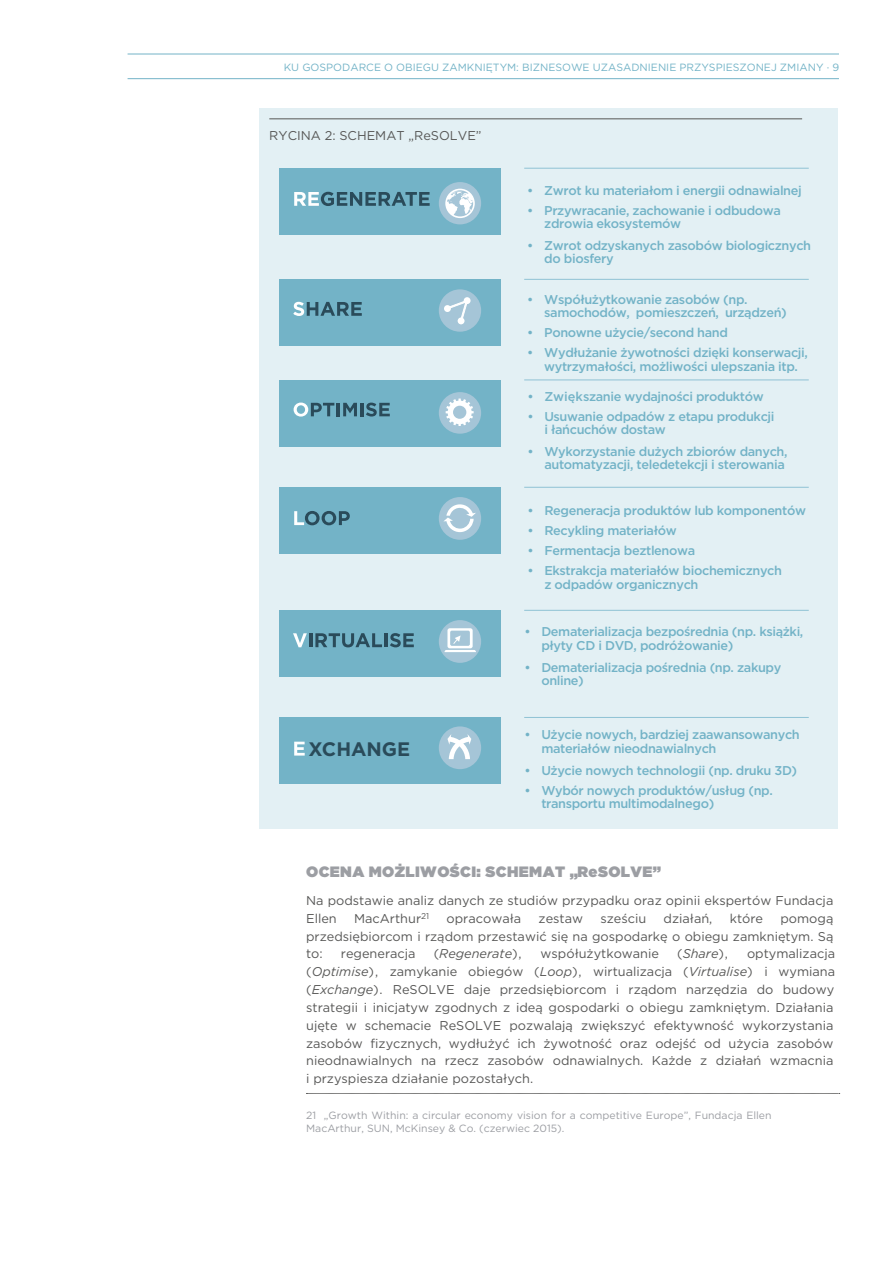
<style>
.page{position:relative;width:893px;height:1263px;background:#fff}
.page>*{position:absolute;margin:0;border:0;box-sizing:border-box;transform-origin:0 0}
.t1{font:700 19.5px "Gotham";color:#2a4b5a}
.t2{font:900 15px "Gotham";letter-spacing:.025em;color:#9c9ea3}
.t3{font:500 12.75px/13.5px "Gotham";letter-spacing:-.03em;color:#73b3c7}
.t4{font:12.75px/17.9px "Gotham";color:#575756}
.t5{font:italic 12.75px "Gotham";color:#575756}
.t6{font:10.5px/12.6px "Gotham";color:#9c9ea3}
.t7{font:10.5px "Gotham";color:#73b3c7}
.s1{font-style:normal}
.s2{font-style:italic}
</style>
<div class="page">
<hr style="left:128px;top:54px;width:711px;height:1px;background:#73b3c7">
<hr style="left:128px;top:78px;width:711px;height:1px;background:#73b3c7">
<svg style="left:306px;top:1093px;width:534px;height:1px"></svg>
<div style="left:259px;top:108px;width:579px;height:721px;background:#e3f0f4"></div>
<div style="left:279px;top:168px;width:221px;height:67px;background:#73b3c7"></div>
<svg style="left:294px;top:192px;width:136px;height:14px"></svg>
<div style="left:439px;top:182px;width:42px;height:42px;background:#a5c5d7;border-radius:50%"></div>
<svg style="left:445px;top:189px;width:30px;height:29px"></svg>
<div style="left:279px;top:279px;width:221px;height:67px;background:#73b3c7"></div>
<svg style="left:293px;top:302px;width:69px;height:14px"></svg>
<div style="left:439px;top:289px;width:42px;height:43px;background:#a5c5d7;border-radius:50%"></div>
<div style="left:444px;top:305px;width:7px;height:7px;background:#fff;border-radius:50%"></div>
<svg style="left:446px;top:300px;width:21px;height:22px"></svg>
<div style="left:458px;top:317px;width:6px;height:7px;background:#fff;border-radius:50%"></div>
<div style="left:464px;top:297px;width:7px;height:7px;background:#fff;border-radius:50%"></div>
<div style="left:279px;top:380px;width:221px;height:67px;background:#73b3c7"></div>
<svg style="left:294px;top:403px;width:96px;height:14px"></svg>
<div style="left:439px;top:392px;width:42px;height:42px;background:#a5c5d7;border-radius:50%"></div>
<svg style="left:446px;top:398px;width:28px;height:28px"></svg>
<div style="left:453px;top:406px;width:13px;height:13px;background:#a5c5d7;border-radius:50%"></div>
<div style="left:279px;top:487px;width:221px;height:67px;background:#73b3c7"></div>
<svg style="left:294px;top:511px;width:56px;height:14px"></svg>
<div style="left:439px;top:497px;width:42px;height:43px;background:#a5c5d7;border-radius:50%"></div>
<svg style="left:443px;top:504px;width:33px;height:28px"></svg>
<div style="left:279px;top:610px;width:221px;height:67px;background:#73b3c7"></div>
<svg style="left:293px;top:633px;width:14px;height:14px"></svg>
<hr style="left:309px;top:633px;width:3px;height:14px;background:#2a4b5a">
<svg style="left:315px;top:633px;width:67px;height:14px"></svg>
<hr style="left:384px;top:633px;width:3px;height:14px;background:#2a4b5a">
<svg style="left:390px;top:633px;width:24px;height:14px"></svg>
<div style="left:439px;top:620px;width:42px;height:43px;background:#a5c5d7;border-radius:50%"></div>
<svg style="left:447px;top:628px;width:26px;height:20px"></svg>
<div style="left:450px;top:631px;width:20px;height:15px;background:#a5c5d7;border-radius:2px"></div>
<svg style="left:444px;top:650px;width:32px;height:2px"></svg>
<svg style="left:453px;top:635px;width:8px;height:9px"></svg>
<div style="left:279px;top:717px;width:221px;height:67px;background:#73b3c7"></div>
<svg style="left:294px;top:742px;width:11px;height:13px"></svg>
<div style="left:439px;top:726px;width:42px;height:43px;background:#a5c5d7;border-radius:50%"></div>
<svg style="left:447px;top:734px;width:24px;height:25px"></svg>
<hr style="left:524px;top:717px;width:285px;height:1px;background:#8fc2d4">
<hr style="left:524px;top:610px;width:285px;height:1px;background:#8fc2d4">
<hr style="left:524px;top:487px;width:285px;height:1px;background:#8fc2d4">
<hr style="left:524px;top:380px;width:285px;height:1px;background:#8fc2d4">
<hr style="left:524px;top:279px;width:285px;height:1px;background:#8fc2d4">
<hr style="left:524px;top:168px;width:285px;height:1px;background:#8fc2d4">
<hr style="left:269px;top:119px;width:533px;height:1px;background:#575756">
<p class="t7" style="left:284px;top:60px;width:557px">KU GOSPODARCE O OBIEGU ZAMKNIĘTYM: BIZNESOWE UZASADNIENIE PRZYSPIESZONEJ ZMIANY ∙ 9</p>
<p class="t4" style="left:269px;top:127px;width:214px">RYCINA 2: SCHEMAT „ReSOLVE”</p>
<h1 class="t1" style="left:309px;top:736px;width:103px">XCHANGE</h1>
<p class="t3" style="left:527px;top:183px;width:276px">• Zwrot ku materiałom i energii odnawialnej</p>
<p class="t3" style="left:544px;top:203px;width:238px;text-indent:-17px">• Przywracanie, zachowanie i odbudowa zdrowia ekosystemów</p>
<p class="t3" style="left:544px;top:239px;width:268px;text-indent:-17px">• Zwrot odzyskanych zasobów biologicznych do biosfery</p>
<p class="t3" style="left:544px;top:292px;width:244px;text-indent:-17px">• Współużytkowanie zasobów (np. samochodów, pomieszczeń, urządzeń)</p>
<p class="t3" style="left:527px;top:326px;width:202px">• Ponowne użycie/second hand</p>
<p class="t3" style="left:527px;top:346px;width:282px;text-align:center">• Wydłużanie żywotności dzięki konserwacji, wytrzymałości, możliwości ulepszania itp.</p>
<p class="t3" style="left:527px;top:389px;width:238px">• Zwiększanie wydajności produktów</p>
<p class="t3" style="left:544px;top:409px;width:232px;text-indent:-17px">• Usuwanie odpadów z etapu produkcji i łańcuchów dostaw</p>
<p class="t3" style="left:527px;top:445px;width:262px;text-align:right">• Wykorzystanie dużych zbiorów danych, automatyzacji, teledetekcji i sterowania</p>
<p class="t3" style="left:527px;top:503px;width:280px">• Regeneracja produktów lub komponentów</p>
<p class="t3" style="left:527px;top:523px;width:151px">• Recykling materiałów</p>
<p class="t3" style="left:527px;top:544px;width:169px">• Fermentacja beztlenowa</p>
<p class="t3" style="left:544px;top:564px;width:239px;text-indent:-17px">• Ekstrakcja materiałów biochemicznych z odpadów organicznych</p>
<p class="t3" style="left:541px;top:625px;width:264px;text-indent:-17px">• Dematerializacja bezpośrednia (np. książki, płyty CD i DVD, podróżowanie)</p>
<p class="t3" style="left:541px;top:660px;width:242px;text-indent:-17px">• Dematerializacja pośrednia (np. zakupy online)</p>
<p class="t3" style="left:541px;top:728px;width:260px;text-indent:-17px">• Użycie nowych, bardziej zaawansowanych materiałów nieodnawialnych</p>
<p class="t3" style="left:524px;top:763px;width:274px">• Użycie nowych technologii (np. druku 3D)</p>
<p class="t3" style="left:541px;top:783px;width:233px;text-indent:-17px">• Wybór nowych produktów/usług (np. transportu multimodalnego)</p>
<p class="t2" style="left:306px;top:861px;width:356px">OCENA MOŻLIWOŚCI: SCHEMAT „ReSOLVE”</p>
<p class="t4" style="left:306px;top:891px;width:529px">Na podstawie analiz danych ze studiów przypadku oraz opinii ekspertów Fundacja<br>Ellen</p>
<p class="t4" style="left:354px;top:909px;width:77px">MacArthur<sup>21</sup></p>
<p class="t4" style="left:447px;top:909px;width:76px">opracowała</p>
<p class="t4" style="left:539px;top:909px;width:46px">zestaw</p>
<p class="t4" style="left:600px;top:909px;width:47px">sześciu</p>
<p class="t4" style="left:664px;top:909px;width:50px">działań,</p>
<p class="t4" style="left:730px;top:909px;width:35px">które</p>
<p class="t4" style="left:306px;top:909px;width:529px;text-align:justify;text-indent:474px">pomogą przedsiębiorcom i rządom przestawić się na gospodarkę o obiegu zamkniętym. Są to:</p>
<p class="t4" style="left:341px;top:945px;width:76px">regeneracja</p>
<p class="t5" style="left:434px;top:946px;width:90px"><span class="s1">(</span>Regenerate<span class="s1">),</span></p>
<p class="t4" style="left:541px;top:945px;width:120px">współużytkowanie</p>
<p class="t5" style="left:677px;top:946px;width:52px"><span class="s1">(</span>Share<span class="s1">),</span></p>
<p class="t4" style="left:306px;top:945px;width:530px;text-indent:441px">optymalizacja (<span class="s2">Optimise</span>), zamykanie obiegów (<span class="s2">Loop</span>), wirtualizacja (<span class="s2">Virtualise</span>) i wymiana (<span class="s2">Exchange</span>). ReSOLVE daje przedsiębiorcom i rządom narzędzia do budowy strategii i inicjatyw zgodnych z ideą gospodarki o obiegu zamkniętym. Działania ujęte w schemacie ReSOLVE pozwalają zwiększyć efektywność wykorzystania zasobów fizycznych, wydłużyć ich żywotność oraz odejść od użycia zasobów nieodnawialnych na rzecz zasobów odnawialnych. Każde z działań wzmacnia i przyspiesza działanie pozostałych.</p>
<p class="t6" style="left:306px;top:1109px;width:467px">21 „Growth Within: a circular economy vision for a competitive Europe”, Fundacja Ellen<br>MacArthur, SUN, McKinsey &amp; Co. (czerwiec 2015).</p>
</div>
